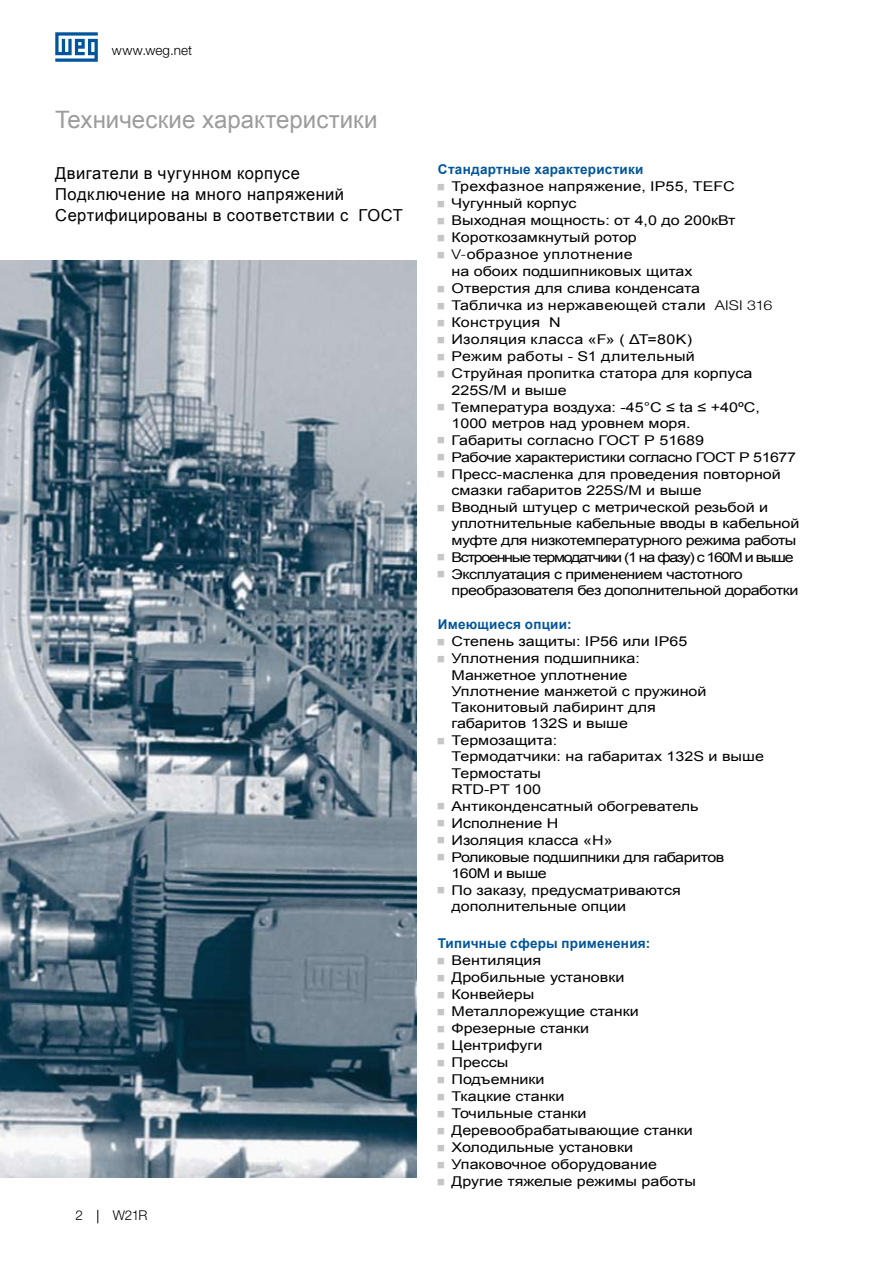
<style>
.page{position:relative;width:893px;height:1263px;background:#fff}
.page>*{position:absolute;margin:0;border:0;box-sizing:border-box;transform-origin:0 0}
.t1{font:24px "Arial";color:#9c9c9c}
.t2{font:16.5px/21.3px "Arial";letter-spacing:.03em;color:#000}
.t3{font:13.5px/16.8px "Arial";color:#000;scale:1.19 1}
.t4{font:700 13.5px "Arial";letter-spacing:.015em;color:#00559d}
.t5{font:300 13.5px "Helvetica Neue LT Pro";color:#000}
.s1{font-family:"Helvetica Neue LT Pro";font-weight:300}
</style>
<div class="page">
<svg style="left:55px;top:32px;width:43px;height:30px"></svg>
<svg style="left:97px;top:1210px;width:1px;height:13px"></svg>
<img style="left:0;top:260px;width:417px;height:918px">
<p class="t5" style="left:112px;top:42px;width:82px">www.weg.net</p>
<h1 class="t1" style="left:55px;top:103px;width:324px">Технические характеристики</h1>
<p class="t2" style="left:55px;top:162px;width:349px">Двигатели в чугунном корпусе<br>Подключение на много напряжений<br>Сертифицированы в соответствии с ГОСТ</p>
<p class="t5" style="left:113px;top:1207px;width:36px">W21R</p>
<p class="t4" style="left:438px;top:161px;width:207px">Стандартные характеристики</p>
<p class="t3" style="left:451px;top:178px;width:294px">Трехфазное напряжение, IP55, TEFC Чугунный корпус<br>Выходная мощность: от 4,0 до 200кВт Короткозамкнутый ротор<br><span class="s1">V-</span>образное уплотнение<br>на обоих подшипниковых щитах<br>Отверстия для слива конденсата<br>Табличка из нержавеющей стали <span class="s1">AISI 316<br></span>Конструция N<br>Изоляция класса «F» ( ΔT=80K)<br>Режим работы - S1 длительный<br>Струйная пропитка статора для корпуса 225S/M и выше<br>Температура воздуха: -45°C ≤ ta ≤ +40ºC,<br>1000 метров над уровнем моря.<br>Габариты согласно ГОСТ Р 51689<br>Рабочие характеристики согласно ГОСТ Р 51677<br>Пресс-масленка для проведения повторной смазки габаритов 225S/M и выше<br>Вводный штуцер с метрической резьбой и уплотнительные кабельные вводы в кабельной муфте для низкотемпературного режима работы Встроенные термодатчики (1 на фазу) с 160M и выше Эксплуатация с применением частотного преобразователя без дополнительной доработки</p>
<p class="t4" style="left:438px;top:616px;width:135px">Имеющиеся опции:</p>
<p class="t3" style="left:451px;top:633px;width:264px">Степень защиты: IP56 или IP65<br>Уплотнения подшипника:<br>Манжетное уплотнение<br>Уплотнение манжетой с пружиной<br>Таконитовый лабиринт для<br>габаритов 132S и выше<br>Термозащита:<br>Термодатчики: на габаритах 132S и выше<br>Термостаты<br>RTD-PT 100<br>Антиконденсатный обогреватель<br>Исполнение H<br>Изоляция класса «H»<br>Роликовые подшипники для габаритов<br>160M и выше<br>По заказу, предусматриваются дополнительные опции</p>
<p class="t4" style="left:438px;top:935px;width:214px">Типичные сферы применения:</p>
<p class="t3" style="left:451px;top:952px;width:207px">Вентиляция<br>Дробильные установки<br>Конвейеры<br>Металлорежущие станки<br>Фрезерные станки<br>Центрифуги<br>Прессы<br>Подъемники<br>Ткацкие станки<br>Точильные станки<br>Деревообрабатывающие станки<br>Холодильные установки<br>Упаковочное оборудование<br>Другие тяжелые режимы работы</p>
</div>
